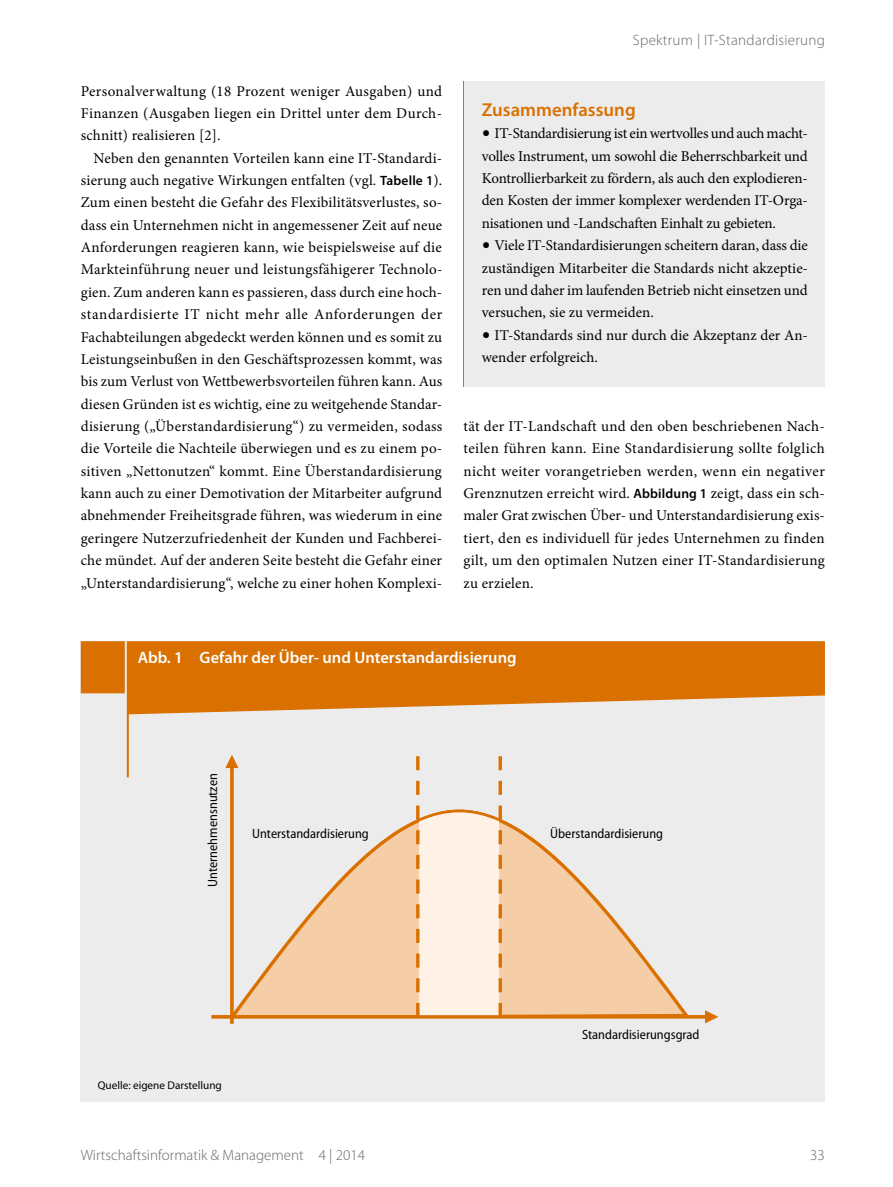
<style>
.page{position:relative;width:893px;height:1187px;background:#fff}
.page>*{position:absolute;margin:0;border:0;box-sizing:border-box;transform-origin:0 0}
.t1{font:600 18.75px "Myriad Pro";color:#d97000}
.t2{font:600 16.5px "Myriad Pro";color:#fff}
.t3{font:15px/22.4px "Minion Pro";color:#000;text-align:justify}
.t4{font:300 15px "Myriad Pro";color:#676767}
.t5{font:300 15px "Myriad Pro";letter-spacing:.02em;color:#676767}
.t6{font:semi-condensed 13.5px "Myriad Pro";color:#000}
.t7{font:11.25px "Myriad Pro";color:#000}
.s1{font-family:"Myriad Pro";font-weight:600;font-size:13.5px}
.s2{font-size:22.5px}
</style>
<div class="page">
<div style="left:463px;top:81px;width:362px;height:305px;background:#ececec"></div>
<hr style="left:463px;top:81px;width:1px;height:305px;background:#d97000">
<div style="left:81px;top:641px;width:744px;height:460px;background:#ececec"></div>
<svg style="left:81px;top:641px;width:744px;height:136px;fill:#d97000"></svg>
<svg style="left:211px;top:754px;width:507px;height:269px"></svg>
<hr style="left:416px;top:756px;width:3px;height:14px;background:#d97000">
<hr style="left:416px;top:780px;width:3px;height:14px;background:#d97000">
<hr style="left:416px;top:805px;width:3px;height:14px;background:#d97000">
<hr style="left:416px;top:830px;width:3px;height:14px;background:#d97000">
<hr style="left:416px;top:854px;width:3px;height:14px;background:#d97000">
<hr style="left:416px;top:879px;width:3px;height:14px;background:#d97000">
<hr style="left:416px;top:904px;width:3px;height:14px;background:#d97000">
<hr style="left:416px;top:928px;width:3px;height:14px;background:#d97000">
<hr style="left:416px;top:953px;width:3px;height:14px;background:#d97000">
<hr style="left:416px;top:978px;width:3px;height:14px;background:#d97000">
<hr style="left:416px;top:1002px;width:3px;height:14px;background:#d97000">
<hr style="left:499px;top:756px;width:3px;height:14px;background:#d97000">
<hr style="left:499px;top:780px;width:3px;height:14px;background:#d97000">
<hr style="left:499px;top:805px;width:3px;height:14px;background:#d97000">
<hr style="left:499px;top:830px;width:3px;height:14px;background:#d97000">
<hr style="left:499px;top:854px;width:3px;height:14px;background:#d97000">
<hr style="left:499px;top:879px;width:3px;height:14px;background:#d97000">
<hr style="left:499px;top:904px;width:3px;height:14px;background:#d97000">
<hr style="left:499px;top:928px;width:3px;height:14px;background:#d97000">
<hr style="left:499px;top:953px;width:3px;height:14px;background:#d97000">
<hr style="left:499px;top:978px;width:3px;height:14px;background:#d97000">
<hr style="left:499px;top:1002px;width:3px;height:14px;background:#d97000">
<p class="t3" style="left:81px;top:80px;width:363px">Personalverwaltung (18 Prozent weniger Ausgaben) und Finanzen (Ausgaben liegen ein Drittel unter dem Durch&shy;schnitt) realisieren [2].</p>
<p class="t3" style="left:81px;top:147px;width:363px;text-indent:13px">Neben den genannten Vorteilen kann eine IT-Standardi&shy;sierung auch negative Wirkungen entfalten (vgl. <span class="s1">Tabelle 1</span>).<br>Zum einen besteht die Gefahr des Flexibilitätsverlustes, so&shy;dass ein Unternehmen nicht in angemessener Zeit auf neue Anforderungen reagieren kann, wie beispielsweise auf die Markteinführung neuer und leistungsfähigerer Technolo&shy;gien. Zum anderen kann es passieren, dass durch eine hoch&shy;standardisierte IT nicht mehr alle Anforderungen der Fachabteilungen abgedeckt werden können und es somit zu Leistungseinbußen in den Geschäftsprozessen kommt, was bis zum Verlust von Wettbewerbsvorteilen führen kann. Aus diesen Gründen ist es wichtig, eine zu weitgehende Standar&shy;disierung („Überstandardisierung“) zu vermeiden, sodass die Vorteile die Nachteile überwiegen und es zu einem po&shy;sitiven „Nettonutzen“ kommt. Eine Überstandardisierung kann auch zu einer Demotivation der Mitarbeiter aufgrund abnehmender Freiheitsgrade führen, was wiederum in eine geringere Nutzerzufriedenheit der Kunden und Fachberei&shy;che mündet. Auf der anderen Seite besteht die Gefahr einer „Unterstandardisierung“, welche zu einer hohen Komplexi-</p>
<p class="t5" style="left:633px;top:32px;width:194px">Spektrum | IT-Standardisierung</p>
<p class="t1" style="left:482px;top:98px;width:155px">Zusammenfassung</p>
<p class="t3" style="left:482px;top:122px;width:328px"><span class="s2">•</span> IT-Standardisierung ist ein wertvolles und auch macht&shy;volles Instrument, um sowohl die Beherrschbarkeit und Kontrollierbarkeit zu fördern, als auch den explodieren&shy;den Kosten der immer komplexer werdenden IT-Orga&shy;nisationen und -Landschaften Einhalt zu gebieten.</p>
<p class="t3" style="left:482px;top:234px;width:328px"><span class="s2">•</span> Viele IT-Standardisierungen scheitern daran, dass die zuständigen Mitarbeiter die Standards nicht akzeptie&shy;ren und daher im laufenden Betrieb nicht einsetzen und versuchen, sie zu vermeiden.</p>
<p class="t3" style="left:482px;top:324px;width:328px"><span class="s2">•</span> IT-Standards sind nur durch die Akzeptanz der An&shy;wender erfolgreich.</p>
<p class="t3" style="left:463px;top:415px;width:363px">tät der IT-Landschaft und den oben beschriebenen Nach&shy;teilen führen kann. Eine Standardisierung sollte folglich nicht weiter vorangetrieben werden, wenn ein negativer Grenznutzen erreicht wird. <span class="s1">Abbildung 1</span> zeigt, dass ein sch&shy;maler Grat zwischen Über- und Unterstandardisierung exis&shy;tiert, den es individuell für jedes Unternehmen zu finden gilt, um den optimalen Nutzen einer IT-Standardisierung zu erzielen.</p>
<p class="t2" style="left:138px;top:647px;width:380px">Abb. 1 Gefahr der Über- und Unterstandardisierung</p>
<p class="t6" style="left:205px;top:886px;width:115px;rotate:-90deg">Unternehmensnutzen</p>
<p class="t6" style="left:252px;top:826px;width:118px">Unterstandardisierung</p>
<p class="t6" style="left:550px;top:826px;width:114px">Überstandardisierung</p>
<p class="t7" style="left:98px;top:1078px;width:126px">Quelle: eigene Darstellung</p>
<p class="t6" style="left:582px;top:1027px;width:119px">Standardisierungsgrad</p>
<p class="t4" style="left:81px;top:1146px;width:286px">Wirtschaftsinformatik &amp; Management 4 | 2014</p>
<p class="t4" style="left:810px;top:1146px;width:16px">33</p>
</div>
